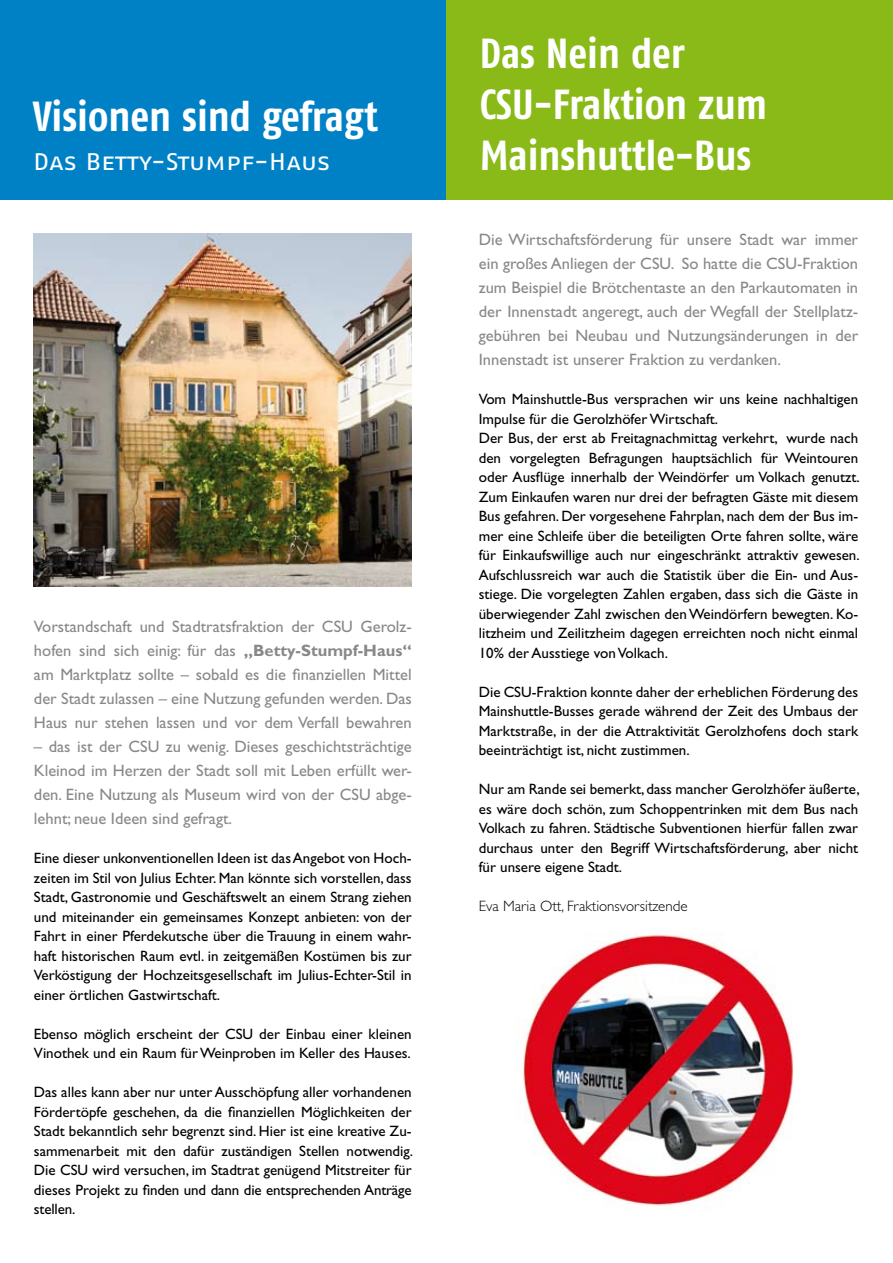
<style>
.page{position:relative;width:893px;height:1263px;background:#fff}
.page>*{position:absolute;margin:0;border:0;box-sizing:border-box;transform-origin:0 0}
.t1{font:700 42px/51px "Fago Co Lf";color:#fff}
.t2{font:24px "Fago Ex Caps";color:#fff}
.t3{font:16.5px/24px "Gill Sans Std";color:#87888a;text-align:justify}
.t4{font:15px/19.5px "Gill Sans Std";color:#000;text-align:justify}
.t5{font:300 15px "Gill Sans Std";color:#000}
.s1{font-weight:700}
</style>
<div class="page">
<img style="left:522px;top:934px;width:272px;height:273px">
<div style="left:0;top:0;width:446px;height:200px;background:#0081c6"></div>
<div style="left:446px;top:0;width:446px;height:200px;background:#89ba17"></div>
<img style="left:33px;top:234px;width:379px;height:353px">
<h1 class="t1" style="left:33px;top:90px;width:346px">Visionen sind gefragt</h1>
<h2 class="t2" style="left:33px;top:147px;width:299px">Das Betty-Stumpf-Haus</h2>
<p class="t3" style="left:34px;top:615px;width:379px">Vorstandschaft und Stadtratsfraktion der CSU Gerolz&shy;hofen sind sich einig: für das <span class="s1">„Betty-Stumpf-Haus“ </span>am Marktplatz sollte – sobald es die finanziellen Mittel der Stadt zulassen – eine Nutzung gefunden werden. Das Haus nur stehen lassen und vor dem Verfall bewahren</p>
<p class="t3" style="left:34px;top:735px;width:379px">– das ist der CSU zu wenig. Dieses geschichtsträchtige Kleinod im Herzen der Stadt soll mit Leben erfüllt wer&shy;den. Eine Nutzung als Museum wird von der CSU abge&shy;lehnt; neue Ideen sind gefragt.</p>
<p class="t4" style="left:34px;top:849px;width:379px">Eine dieser unkonventionellen Ideen ist das Angebot von Hoch&shy;zeiten im Stil von Julius Echter. Man könnte sich vorstellen, dass Stadt, Gastronomie und Geschäftswelt an einem Strang ziehen und miteinander ein gemeinsames Konzept anbieten: von der Fahrt in einer Pferdekutsche über die Trauung in einem wahr&shy;haft historischen Raum evtl. in zeitgemäßen Kostümen bis zur Verköstigung der Hochzeitsgesellschaft im Julius-Echter-Stil in einer örtlichen Gastwirtschaft.</p>
<p class="t4" style="left:34px;top:1024px;width:379px">Ebenso möglich erscheint der CSU der Einbau einer kleinen<br>Vinothek und ein Raum für Weinproben im Keller des Hauses.</p>
<p class="t4" style="left:34px;top:1083px;width:381px">Das alles kann aber nur unter Ausschöpfung aller vorhandenen Fördertöpfe geschehen, da die finanziellen Möglichkeiten der Stadt bekanntlich sehr begrenzt sind. Hier ist eine kreative Zu&shy;sammenarbeit mit den dafür zuständigen Stellen notwendig.<br>Die CSU wird versuchen, im Stadtrat genügend Mitstreiter für dieses Projekt zu finden und dann die entsprechenden Anträge stellen.</p>
<h1 class="t1" style="left:480px;top:27px;width:289px">Das Nein der<br>CSU-Fraktion zum<br>Mainshuttle-Bus</h1>
<p class="t3" style="left:479px;top:228px;width:381px">Die Wirtschaftsförderung für unsere Stadt war immer ein großes Anliegen der CSU. So hatte die CSU-Fraktion zum Beispiel die Brötchentaste an den Parkautomaten in der Innenstadt angeregt, auch der Wegfall der Stellplatz&shy;gebühren bei Neubau und Nutzungsänderungen in der Innenstadt ist unserer Fraktion zu verdanken.</p>
<p class="t4" style="left:479px;top:389px;width:382px;text-align:left">Vom Mainshuttle-Bus versprachen wir uns keine nachhaltigen Impulse für die Gerolzhöfer Wirtschaft.<br>Der Bus, der erst ab Freitagnachmittag verkehrt, wurde nach den vorgelegten Befragungen hauptsächlich für Weintouren oder Ausflüge innerhalb der Weindörfer um Volkach genutzt.<br>Zum Einkaufen waren nur drei der befragten Gäste mit diesem Bus gefahren. Der vorgesehene Fahrplan, nach dem der Bus im&shy;mer eine Schleife über die beteiligten Orte fahren sollte, wäre für Einkaufswillige auch nur eingeschränkt attraktiv gewesen.<br>Aufschlussreich war auch die Statistik über die Ein- und Aus&shy;stiege. Die vorgelegten Zahlen ergaben, dass sich die Gäste in überwiegender Zahl zwischen den Weindörfern bewegten. Ko&shy;litzheim und Zeilitzheim dagegen erreichten noch nicht einmal 10% der Ausstiege von Volkach.</p>
<p class="t4" style="left:479px;top:682px;width:381px">Die CSU-Fraktion konnte daher der erheblichen Förderung des Mainshuttle-Busses gerade während der Zeit des Umbaus der Marktstraße, in der die Attraktivität Gerolzhofens doch stark beeinträchtigt ist, nicht zustimmen.</p>
<p class="t4" style="left:479px;top:779px;width:382px">Nur am Rande sei bemerkt, dass mancher Gerolzhöfer äußerte, es wäre doch schön, zum Schoppentrinken mit dem Bus nach Volkach zu fahren. Städtische Subventionen hierfür fallen zwar durchaus unter den Begriff Wirtschaftsförderung, aber nicht für unsere eigene Stadt.</p>
<p class="t5" style="left:479px;top:898px;width:210px">Eva Maria Ott, Fraktionsvorsitzende</p>
</div>
